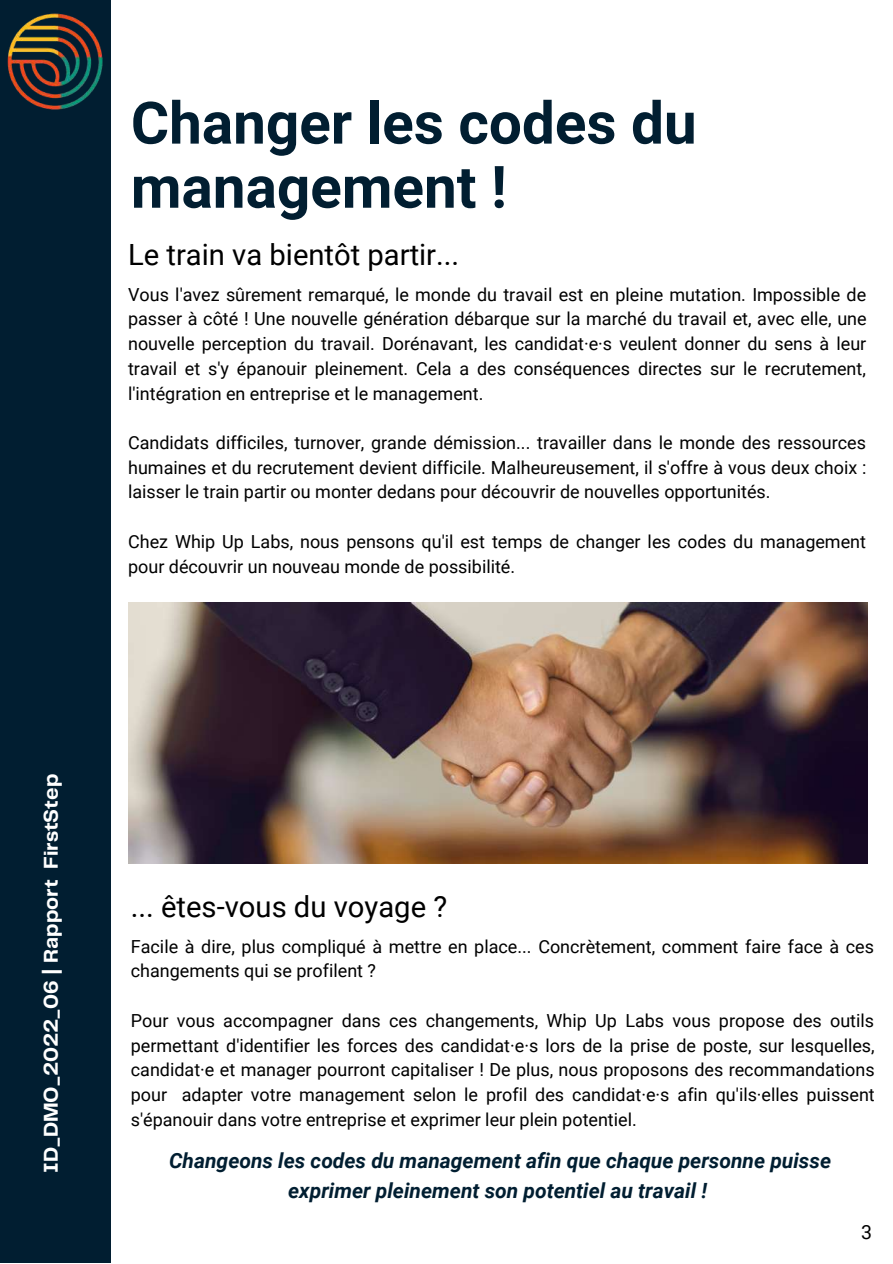
<style>
.page{position:relative;width:893px;height:1264px;background:#fff}
.page>*{position:absolute;margin:0;border:0;box-sizing:border-box;transform-origin:0 0}
.t1{font:700 58.5px/64.1px "Roboto";color:#011e31}
.t2{font:29.25px "Roboto";color:#000}
.t3{font:italic 700 21px/29.2px "Roboto";color:#011e31;text-align:center}
.t4{font:700 20.7px "Telegraf";color:#fff}
.t5{font:19.5px "Roboto";color:#000}
.t6{font:18px/24.8px "Roboto";color:#000;text-align:justify}
</style>
<div class="page">
<img style="left:128px;top:603px;width:739px;height:260px">
<div style="left:0;top:0;width:110px;height:1262px;background:#011e31"></div>
<img style="left:7px;top:13px;width:96px;height:97px">
<h1 class="t1" style="left:131px;top:92px;width:567px">Changer les codes du management !</h1>
<h2 class="t2" style="left:128px;top:237px;width:332px">Le train va bientôt partir...</h2>
<p class="t6" style="left:128px;top:282px;width:740px">Vous l'avez sûrement remarqué, le monde du travail est en pleine mutation. Impossible de passer à côté ! Une nouvelle génération débarque sur la marché du travail et, avec elle, une nouvelle perception du travail. Dorénavant, les candidat·e·s veulent donner du sens à leur travail et s'y épanouir pleinement. Cela a des conséquences directes sur le recrutement, l'intégration en entreprise et le management.</p>
<p class="t6" style="left:128px;top:430px;width:740px">Candidats difficiles, turnover, grande démission... travailler dans le monde des ressources humaines et du recrutement devient difficile. Malheureusement, il s'offre à vous deux choix : laisser le train partir ou monter dedans pour découvrir de nouvelles opportunités.</p>
<p class="t6" style="left:128px;top:529px;width:739px">Chez Whip Up Labs, nous pensons qu'il est temps de changer les codes du management pour découvrir un nouveau monde de possibilité.</p>
<p class="t4" style="left:42px;top:1173px;width:400px;rotate:-90deg">ID_DMO_2022_06 | Rapport FirstStep</p>
<h2 class="t2" style="left:131px;top:889px;width:318px">... êtes-vous du voyage ?</h2>
<p class="t6" style="left:131px;top:934px;width:744px">Facile à dire, plus compliqué à mettre en place... Concrètement, comment faire face à ces changements qui se profilent ?</p>
<p class="t6" style="left:131px;top:1008px;width:745px">Pour vous accompagner dans ces changements, Whip Up Labs vous propose des outils permettant d'identifier les forces des candidat·e·s lors de la prise de poste, sur lesquelles, candidat·e et manager pourront capitaliser ! De plus, nous proposons des recommandations pour adapter votre management selon le profil des candidat·e·s afin qu'ils·elles puissent s'épanouir dans votre entreprise et exprimer leur plein potentiel.</p>
<p class="t3" style="left:169px;top:1146px;width:663px">Changeons les codes du management afin que chaque personne puisse exprimer pleinement son potentiel au travail !</p>
<p class="t5" style="left:861px;top:1221px;width:12px">3</p>
</div>
